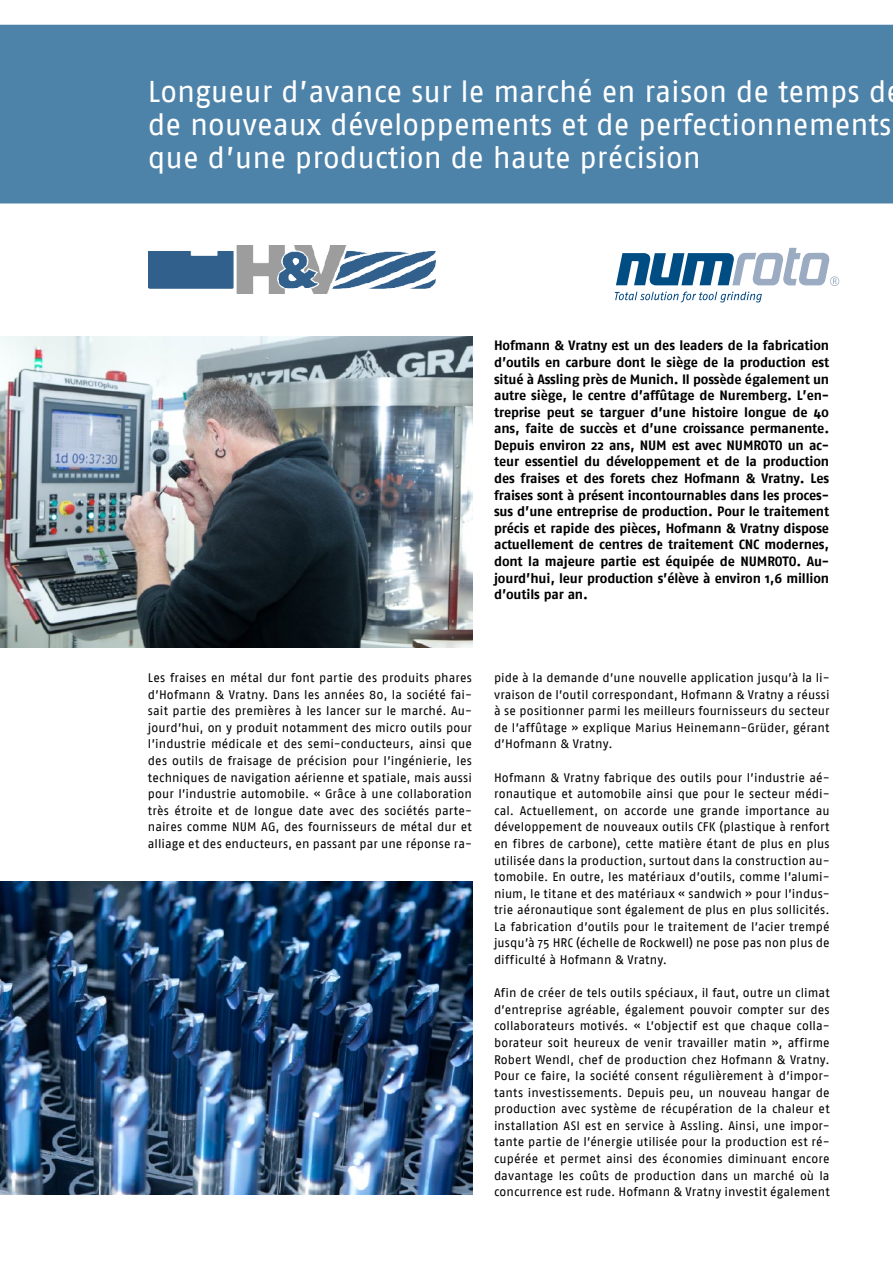
<style>
.page{position:relative;width:893px;height:1263px;background:#fff}
.page>*{position:absolute;margin:0;border:0;box-sizing:border-box;transform-origin:0 0}
.t1{font:30px/33.2px "Fago No";color:#fff}
.t2{font:700 13.5px/16.6px "Fago No";letter-spacing:-.01em;color:#000;text-align:justify}
.t3{font:12.3px/16.6px "Fago No";letter-spacing:.005em;color:#000;text-align:justify}
</style>
<div class="page">
<svg style="left:616px;top:247px;width:223px;height:39px"></svg>
<svg style="left:615px;top:292px;width:147px;height:10px"></svg>
<div style="left:0;top:25px;width:893px;height:178px;background:#4d82a9"></div>
<img style="left:149px;top:245px;width:286px;height:48px">
<img style="left:0;top:337px;width:472px;height:310px">
<img style="left:0;top:881px;width:472px;height:314px">
<h1 class="t1" style="left:148px;top:74px;width:745px">Longueur d’avance sur le marché en raison de temps d de nouveaux développements et de perfectionnements que d’une production de haute précision</h1>
<p class="t2" style="left:494px;top:337px;width:337px">Hofmann &amp; Vratny est un des leaders de la fabrication d’outils en carbure dont le siège de la production est situé à Assling près de Munich. Il possède également un autre siège, le centre d’affûtage de Nuremberg. L’en&shy;treprise peut se targuer d’une histoire longue de 40 ans, faite de succès et d’une croissance permanente.<br>Depuis environ 22 ans, NUM est avec NUMROTO un ac&shy;teur essentiel du développement et de la production des fraises et des forets chez Hofmann &amp; Vratny. Les fraises sont à présent incontournables dans les proces&shy;sus d’une entreprise de production. Pour le traitement précis et rapide des pièces, Hofmann &amp; Vratny dispose actuellement de centres de traitement CNC modernes, dont la majeure partie est équipée de NUMROTO. Au&shy;jourd’hui, leur production s’élève à environ 1,6 million d’outils par an.</p>
<p class="t3" style="left:148px;top:669px;width:326px">Les fraises en métal dur font partie des produits phares d’Hofmann &amp; Vratny. Dans les années 80, la société fai&shy;sait partie des premières à les lancer sur le marché. Au&shy;jourd’hui, on y produit notamment des micro outils pour l’industrie médicale et des semi-conducteurs, ainsi que des outils de fraisage de précision pour l’ingénierie, les techniques de navigation aérienne et spatiale, mais aussi pour l’industrie automobile. « Grâce à une collaboration très étroite et de longue date avec des sociétés parte&shy;naires comme NUM AG, des fournisseurs de métal dur et alliage et des enducteurs, en passant par une réponse ra-</p>
<p class="t3" style="left:494px;top:669px;width:337px">pide à la demande d’une nouvelle application jusqu’à la li&shy;vraison de l’outil correspondant, Hofmann &amp; Vratny a réussi à se positionner parmi les meilleurs fournisseurs du secteur de l’affûtage » explique Marius Heinemann-Grüder, gérant d’Hofmann &amp; Vratny.</p>
<p class="t3" style="left:494px;top:769px;width:337px">Hofmann &amp; Vratny fabrique des outils pour l’industrie aé&shy;ronautique et automobile ainsi que pour le secteur médi&shy;cal. Actuellement, on accorde une grande importance au développement de nouveaux outils CFK (plastique à renfort en fibres de carbone), cette matière étant de plus en plus utilisée dans la production, surtout dans la construction au&shy;tomobile. En outre, les matériaux d’outils, comme l’alumi&shy;nium, le titane et des matériaux « sandwich » pour l’indus&shy;trie aéronautique sont également de plus en plus sollicités.<br>La fabrication d’outils pour le traitement de l’acier trempé jusqu’à 75 HRC (échelle de Rockwell) ne pose pas non plus de difficulté à Hofmann &amp; Vratny.</p>
<p class="t3" style="left:494px;top:984px;width:337px">Afin de créer de tels outils spéciaux, il faut, outre un climat d’entreprise agréable, également pouvoir compter sur des collaborateurs motivés. « L’objectif est que chaque colla&shy;borateur soit heureux de venir travailler matin », affirme Robert Wendl, chef de production chez Hofmann &amp; Vratny.<br>Pour ce faire, la société consent régulièrement à d’impor&shy;tants investissements. Depuis peu, un nouveau hangar de production avec système de récupération de la chaleur et installation ASI est en service à Assling. Ainsi, une impor&shy;tante partie de l’énergie utilisée pour la production est ré&shy;cupérée et permet ainsi des économies diminuant encore davantage les coûts de production dans un marché où la concurrence est rude. Hofmann &amp; Vratny investit également</p>
</div>
